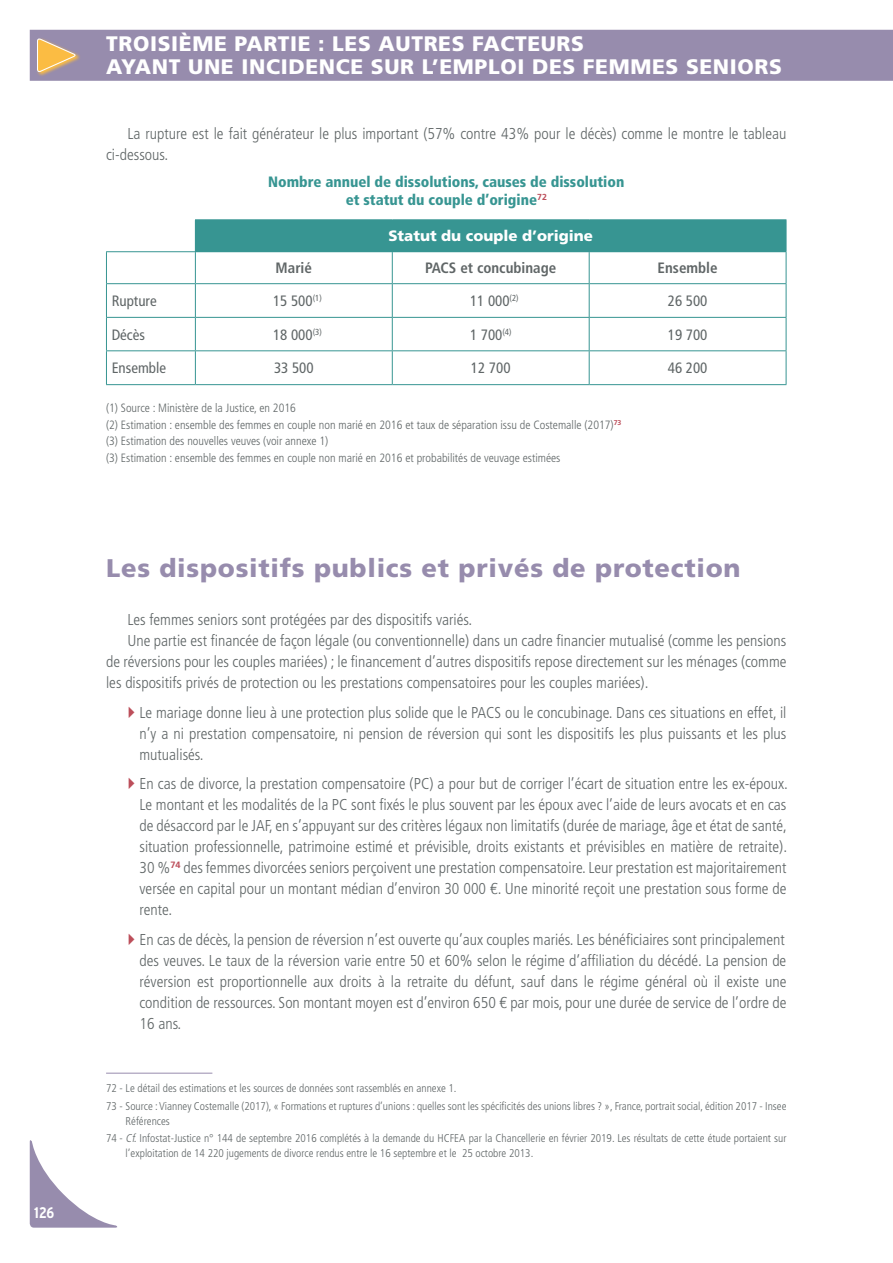
<style>
.page{position:relative;width:893px;height:1263px;background:#fff}
.page>*{position:absolute;margin:0;border:0;box-sizing:border-box;transform-origin:0 0}
.t1{font:900 25.5px "Frutiger";letter-spacing:.03em;color:#978cad}
.t2{font:900 21px/22.5px "Frutiger";letter-spacing:.03em;color:#fff}
.t3{font:300 condensed 15.75px/21px "Frutiger";color:#606667;text-align:justify}
.t4{font:700 condensed 15.3px "Interstate";color:#fff}
.t5{font:condensed 15px "Frutiger";color:#606667}
.t6{font:900 condensed 15px/18px "Frutiger";color:#379592;text-align:center}
.t7{font:700 condensed 15px "Frutiger";color:#606667}
.t8{font:900 15px "Frutiger";color:#fff}
.t9{font:300 condensed 12px/16.5px "Frutiger";color:#606667}
.t10{font:300 condensed 11.25px/17.1px "Frutiger";color:#606667}
.s1{font-family:"Helvetica Neue LT Pro"}
.s2{font-style:italic}
</style>
<div class="page">
<svg style="left:30px;top:1140px;width:87px;height:87px"></svg>
<div style="left:195px;top:220px;width:591px;height:32px;background:#379592"></div>
<hr style="left:106px;top:251px;width:89px;height:1px;background:#379592">
<hr style="left:195px;top:252px;width:1px;height:31px;background:#379592">
<hr style="left:392px;top:252px;width:1px;height:31px;background:#379592">
<hr style="left:589px;top:252px;width:1px;height:31px;background:#379592">
<hr style="left:106px;top:283px;width:89px;height:1px;background:#379592">
<hr style="left:195px;top:283px;width:197px;height:1px;background:#379592">
<hr style="left:195px;top:284px;width:1px;height:33px;background:#379592">
<hr style="left:392px;top:283px;width:197px;height:1px;background:#379592">
<hr style="left:392px;top:284px;width:1px;height:33px;background:#379592">
<hr style="left:589px;top:283px;width:197px;height:1px;background:#379592">
<hr style="left:589px;top:284px;width:1px;height:33px;background:#379592">
<hr style="left:106px;top:317px;width:89px;height:1px;background:#379592">
<hr style="left:195px;top:317px;width:197px;height:1px;background:#379592">
<hr style="left:195px;top:318px;width:1px;height:32px;background:#379592">
<hr style="left:392px;top:317px;width:197px;height:1px;background:#379592">
<hr style="left:392px;top:318px;width:1px;height:32px;background:#379592">
<hr style="left:589px;top:317px;width:197px;height:1px;background:#379592">
<hr style="left:589px;top:318px;width:1px;height:32px;background:#379592">
<hr style="left:106px;top:350px;width:89px;height:1px;background:#379592">
<hr style="left:195px;top:350px;width:197px;height:1px;background:#379592">
<hr style="left:195px;top:351px;width:1px;height:33px;background:#379592">
<hr style="left:392px;top:350px;width:197px;height:1px;background:#379592">
<hr style="left:392px;top:351px;width:1px;height:33px;background:#379592">
<hr style="left:589px;top:350px;width:197px;height:1px;background:#379592">
<hr style="left:589px;top:351px;width:1px;height:33px;background:#379592">
<hr style="left:106px;top:252px;width:1px;height:31px;background:#379592">
<hr style="left:786px;top:252px;width:1px;height:31px;background:#379592">
<hr style="left:106px;top:284px;width:1px;height:33px;background:#379592">
<hr style="left:786px;top:284px;width:1px;height:33px;background:#379592">
<hr style="left:106px;top:318px;width:1px;height:32px;background:#379592">
<hr style="left:786px;top:318px;width:1px;height:32px;background:#379592">
<hr style="left:106px;top:351px;width:1px;height:33px;background:#379592">
<hr style="left:786px;top:351px;width:1px;height:33px;background:#379592">
<hr style="left:106px;top:384px;width:89px;height:1px;background:#379592">
<hr style="left:195px;top:384px;width:197px;height:1px;background:#379592">
<hr style="left:392px;top:384px;width:197px;height:1px;background:#379592">
<hr style="left:589px;top:384px;width:197px;height:1px;background:#379592">
<hr style="left:195px;top:219px;width:197px;height:1px;background:#379592">
<hr style="left:392px;top:219px;width:197px;height:1px;background:#379592">
<hr style="left:589px;top:219px;width:197px;height:1px;background:#379592">
<hr style="left:786px;top:220px;width:1px;height:31px;background:#379592">
<hr style="left:106px;top:1073px;width:106px;height:1px;background:#978cad">
<div style="left:30px;top:30px;width:863px;height:51px;background:#978cad"></div>
<p class="t4" style="left:34px;top:1204px;width:22px">126</p>
<h2 class="t2" style="left:106px;top:32px;width:677px">TROISIÈME PARTIE : LES AUTRES FACTEURS<br>AYANT UNE INCIDENCE SUR L’EMPLOI DES FEMMES SENIORS</h2>
<p class="t3" style="left:106px;top:124px;width:682px;text-indent:21px">La rupture est le fait générateur le plus important (57% contre 43% pour le décès) comme le montre le tableau ci‑dessous.</p>
<p class="t6" style="left:268px;top:173px;width:358px">Nombre annuel de dissolutions, causes de dissolution et statut du couple d’origine<sup>72</sup></p>
<p class="t8" style="left:388px;top:227px;width:206px">Statut du couple d’origine</p>
<p class="t7" style="left:276px;top:259px;width:38px">Marié</p>
<p class="t7" style="left:425px;top:259px;width:133px">PACS et concubinage</p>
<p class="t7" style="left:658px;top:259px;width:62px">Ensemble</p>
<p class="t5" style="left:112px;top:292px;width:46px">Rupture</p>
<p class="t5" style="left:273px;top:292px;width:50px">15 500<sup>(1)</sup></p>
<p class="t5" style="left:470px;top:292px;width:50px">11 000<sup>(2)</sup></p>
<p class="t5" style="left:668px;top:292px;width:41px">26 500</p>
<p class="t5" style="left:112px;top:326px;width:35px">Décès</p>
<p class="t5" style="left:273px;top:326px;width:50px">18 000<sup>(3)</sup></p>
<p class="t5" style="left:470px;top:326px;width:43px">1 700<sup>(4)</sup></p>
<p class="t5" style="left:668px;top:326px;width:41px">19 700</p>
<p class="t5" style="left:112px;top:359px;width:56px">Ensemble</p>
<p class="t5" style="left:274px;top:359px;width:41px">33 500</p>
<p class="t5" style="left:471px;top:359px;width:41px">12 700</p>
<p class="t5" style="left:668px;top:359px;width:41px">46 200</p>
<p class="t9" style="left:106px;top:400px;width:517px">(1) Source : Ministère de la Justice, en 2016<br>(2) Estimation : ensemble des femmes en couple non marié en 2016 et taux de séparation issu de Costemalle (2017)<sup>73 </sup>(3) Estimation des nouvelles veuves (voir annexe 1)<br>(3) Estimation : ensemble des femmes en couple non marié en 2016 et probabilités de veuvage estimées</p>
<h1 class="t1" style="left:106px;top:552px;width:636px">Les dispositifs publics et privés de protection</h1>
<p class="t3" style="left:127px;top:610px;width:346px">Les femmes seniors sont protégées par des dispositifs variés.</p>
<p class="t3" style="left:127px;top:631px;width:661px">Une partie est financée de façon légale (ou conventionnelle) dans un cadre financier mutualisé (comme les pensions</p>
<p class="t3" style="left:106px;top:652px;width:682px">de réversions pour les couples mariées) ; le financement d’autres dispositifs repose directement sur les ménages (comme</p>
<p class="t3" style="left:106px;top:673px;width:544px">les dispositifs privés de protection ou les prestations compensatoires pour les couples mariées).</p>
<p class="t3" style="left:139px;top:702px;width:648px">Le mariage donne lieu à une protection plus solide que le PACS ou le concubinage. Dans ces situations en effet, il n’y a ni prestation compensatoire, ni pension de réversion qui sont les dispositifs les plus puissants et les plus mutualisés.</p>
<p class="t3" style="left:139px;top:774px;width:650px">En cas de divorce, la prestation compensatoire (PC) a pour but de corriger l’écart de situation entre les ex-époux.<br>Le montant et les modalités de la PC sont fixés le plus souvent par les époux avec l’aide de leurs avocats et en cas de désaccord par le JAF, en s’appuyant sur des critères légaux non limitatifs (durée de mariage, âge et état de santé, situation professionnelle, patrimoine estimé et prévisible, droits existants et prévisibles en matière de retraite).<br>30 %<sup>74</sup> des femmes divorcées seniors perçoivent une prestation compensatoire. Leur prestation est majoritairement versée en capital pour un montant médian d’environ 30 000 <span class="s1">€</span>. Une minorité reçoit une prestation sous forme de rente.</p>
<p class="t3" style="left:139px;top:929px;width:648px">En cas de décès, la pension de réversion n’est ouverte qu’aux couples mariés. Les bénéficiaires sont principalement des veuves. Le taux de la réversion varie entre 50 et 60% selon le régime d’affiliation du décédé. La pension de réversion est proportionnelle aux droits à la retraite du défunt, sauf dans le régime général où il existe une condition de ressources. Son montant moyen est d’environ 650 <span class="s1">€</span> par mois, pour une durée de service de l’ordre de 16 ans.</p>
<p class="t10" style="left:106px;top:1080px;width:682px">72 - Le détail des estimations et les sources de données sont rassemblés en annexe 1.<br>73 - Source : Vianney Costemalle (2017), « Formations et ruptures d’unions : quelles sont les spécificités des unions libres ? », France, portrait social, édition 2017 - Insee</p>
<p class="t10" style="left:106px;top:1112px;width:682px;text-indent:20px">Références<br>74 - <span class="s2">Cf.</span> Infostat-Justice n° 144 de septembre 2016 complétés à la demande du HCFEA par la Chancellerie en février 2019. Les résultats de cette étude portaient sur</p>
<p class="t10" style="left:126px;top:1144px;width:409px">l’exploitation de 14 220 jugements de divorce rendus entre le 16 septembre et le 25 octobre 2013.</p>
</div>
